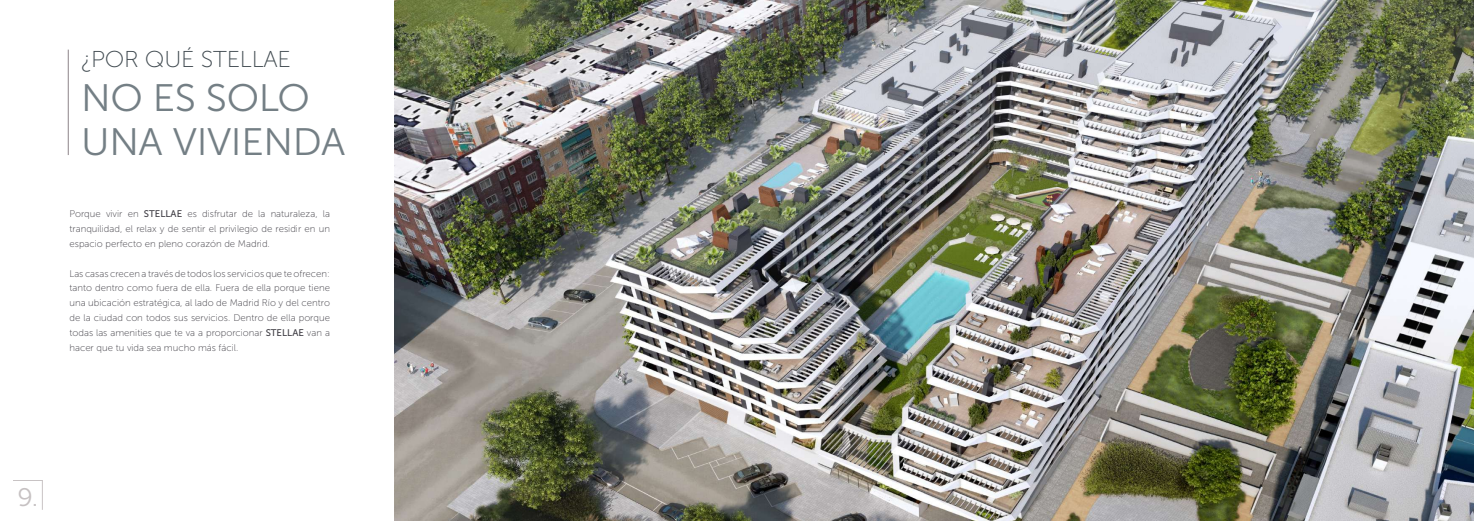
<style>
.page{position:relative;width:1474px;height:521px;background:#fff}
.page>*{position:absolute;margin:0;border:0;box-sizing:border-box;transform-origin:0 0}
.t1{font:38.24px/43.8px "Museo Sans 300";letter-spacing:-.01em;color:#747f85}
.t2{font:25.29px "Museo Sans 300";color:#c6c1c2}
.t3{font:22.93px "Museo Sans 100";letter-spacing:-.01em;color:#404a50}
.t4{font:9.62px/14.9px "Museo Sans 100";color:#3f3d44;text-align:justify}
.s1{font-family:"Museo Sans 500"}
</style>
<div class="page">
<hr style="left:68px;top:50px;width:1px;height:105px;background:#8c8488">
<svg style="left:13px;top:480px;width:30px;height:30px"></svg>
<img style="left:394px;top:0;width:1079px;height:521px">
<h3 class="t3" style="left:81px;top:47px;width:211px">¿POR QUÉ STELLAE</h3>
<h1 class="t1" style="left:81px;top:76px;width:266px">NO ES SOLO<br>UNA VIVIENDA</h1>
<p class="t4" style="left:69px;top:206px;width:262px">Porque vivir en <span class="s1">STELLAE</span> es disfrutar de la naturaleza, la tranquilidad, el relax y de sentir el privilegio de residir en un espacio perfecto en pleno corazón de Madrid.</p>
<p class="t4" style="left:69px;top:266px;width:262px">Las casas crecen a través de todos los servicios que te ofrecen: tanto dentro como fuera de ella. Fuera de ella porque tiene una ubicación estratégica, al lado de Madrid Río y del centro de la ciudad con todos sus servicios. Dentro de ella porque todas las amenities que te va a proporcionar <span class="s1">STELLAE</span> van a hacer que tu vida sea mucho más fácil.</p>
<h2 class="t2" style="left:17px;top:484px;width:22px">9.</h2>
</div>
